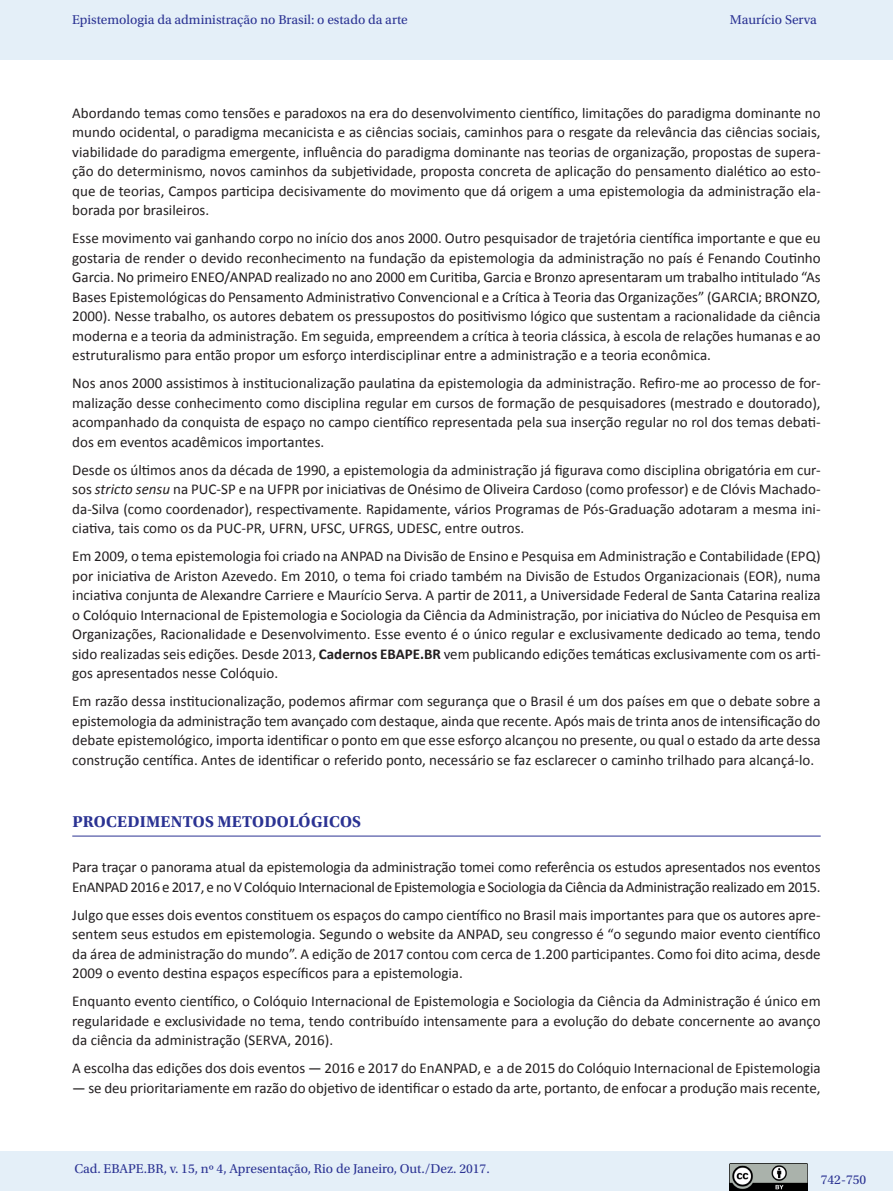
<style>
.page{position:relative;width:893px;height:1191px;background:#fff}
.page>*{position:absolute;margin:0;border:0;box-sizing:border-box;transform-origin:0 0}
._07_1_sub_1{font:700 16.5px "Utopia Std";letter-spacing:.01em;color:#2b3393}
._06_0_texto{font:15px/19.5px "Calibri";letter-spacing:-.005em;color:#231f20;text-align:justify}
._06_0_texto-2{font:15px/19.5px "Calibri";color:#221e1f;text-align:justify}
.t1{font:13.5px "Utopia Std";color:#2b3393}
.s1{font-style:italic}
.s2{color:#231f20}
.s3{font-weight:700}
.s4{color:#221e1f}
</style>
<div class="page">
<div style="left:0;top:1151px;width:893px;height:40px;background:#e4eff8"></div>
<img style="left:730px;top:1163px;width:77px;height:27px">
<div style="left:0;top:0;width:893px;height:60px;background:#e4eff8"></div>
<hr style="left:72px;top:835px;width:749px;height:1px;background:#2b3393">
<p class="t1" style="left:72px;top:12px;width:337px">Epistemologia da administração no Brasil: o estado da arte</p>
<p class="t1" style="left:730px;top:12px;width:89px">Maurício Serva</p>
<p class="_06_0_texto" style="left:72px;top:103px;width:750px">Abordando temas como tensões e paradoxos na era do desenvolvimento científico, limitações do paradigma dominante no mundo ocidental, o paradigma mecanicista e as ciências sociais, caminhos para o resgate da relevância das ciências sociais, viabilidade do paradigma emergente, influência do paradigma dominante nas teorias de organização, propostas de supera&shy;ção do determinismo, novos caminhos da subjetividade, proposta concreta de aplicação do pensamento dialético ao esto&shy;que de teorias, Campos participa decisivamente do movimento que dá origem a uma epistemologia da administração ela&shy;borada por brasileiros.</p>
<p class="_06_0_texto" style="left:72px;top:228px;width:750px">Esse movimento vai ganhando corpo no início dos anos 2000. Outro pesquisador de trajetória científica importante e que eu gostaria de render o devido reconhecimento na fundação da epistemologia da administração no país é Fenando Coutinho Garcia. No primeiro ENEO/ANPAD realizado no ano 2000 em Curitiba, Garcia e Bronzo apresentaram um trabalho intitulado “As Bases Epistemológicas do Pensamento Administrativo Convencional e a Crítica à Teoria das Organizações” (GARCIA; BRONZO, 2000). Nesse trabalho, os autores debatem os pressupostos do positivismo lógico que sustentam a racionalidade da ciência moderna e a teoria da administração. Em seguida, empreendem a crítica à teoria clássica, à escola de relações humanas e ao estruturalismo para então propor um esforço interdisciplinar entre a administração e a teoria econômica.</p>
<p class="_06_0_texto" style="left:72px;top:373px;width:750px">Nos anos 2000 assistimos à institucionalização paulatina da epistemologia da administração. Refiro-me ao processo de for&shy;malização desse conhecimento como disciplina regular em cursos de formação de pesquisadores (mestrado e doutorado), acompanhado da conquista de espaço no campo científico representada pela sua inserção regular no rol dos temas debati&shy;dos em eventos acadêmicos importantes.</p>
<p class="_06_0_texto" style="left:72px;top:460px;width:750px">Desde os últimos anos da década de 1990, a epistemologia da administração já figurava como disciplina obrigatória em cur&shy;sos <span class="s1">stricto sensu</span> na PUC-SP e na UFPR por iniciativas de Onésimo de Oliveira Cardoso (como professor) e de Clóvis Machado&shy;da-Silva (como coordenador), respectivamente. Rapidamente, vários Programas de Pós-Graduação adotaram a mesma ini&shy;ciativa, tais como os da PUC-PR, UFRN, UFSC, UFRGS, UDESC, entre outros.</p>
<p class="_06_0_texto-2" style="left:72px;top:546px;width:750px"><span class="s2">Em 2009, o tema epistemologia foi criado na ANPAD na Divisão de Ensino e Pesquisa em Administração e Contabilidade (EPQ) por iniciativa de Ariston Azevedo. Em 2010, o tema foi criado também na Divisão de Estudos Organizacionais (EOR), numa inciativa conjunta de Alexandre Carriere e Maurício Serva.</span> A partir de 2011, a Universidade Federal de Santa Catarina realiza o Colóquio Internacional de Epistemologia e Sociologia da Ciência da Administração, por iniciativa do Núcleo de Pesquisa em Organizações, Racionalidade e Desenvolvimento. Esse evento é o único regular e exclusivamente dedicado ao tema, tendo sido realizadas seis edições. Desde 2013, <span class="s3">Cadernos EBAPE.BR</span> vem publicando edições temáticas exclusivamente com os arti&shy;gos apresentados nesse Colóquio.</p>
<p class="_06_0_texto-2" style="left:72px;top:691px;width:750px">Em razão dessa institucionalização, podemos afirmar com segurança que o Brasil é um dos países em que o debate sobre a epistemologia da administração tem avançado com destaque, ainda que recente. Após mais de trinta anos de intensificação do debate epistemológico, importa identificar o ponto em que esse esforço alcançou no presente, ou qual o estado da arte dessa construção centífica. Antes de identificar o referido ponto, necessário se faz esclarecer o caminho trilhado para alcançá-lo.</p>
<p class="_07_1_sub_1" style="left:72px;top:812px;width:290px">PROCEDIMENTOS METODOLÓGICOS</p>
<p class="_06_0_texto" style="left:72px;top:857px;width:750px">Para traçar o panorama atual da epistemologia da administração tomei como referência os estudos apresentados nos eventos<br>EnANPAD 2016 e 2017, e no V <span class="s4">Colóquio Internacional de Epistemologia e Sociologia da Ciência da Administração realizado em 2015.</span></p>
<p class="_06_0_texto-2" style="left:72px;top:905px;width:750px">Julgo que esses dois eventos constituem os espaços do campo científico no Brasil mais importantes para que os autores apre&shy;sentem seus estudos em epistemologia. Segundo o website da ANPAD, seu congresso é “o segundo maior <span class="s2">evento científico da área de administração do mundo”. A edição de 2017 contou com cerca de 1.200 participantes. Como foi dito acima, desde 2009 o evento destina espaços específicos para a epistemologia.</span></p>
<p class="_06_0_texto-2" style="left:72px;top:991px;width:750px"><span class="s2">Enquanto evento científico, o</span> Colóquio Internacional de Epistemologia e Sociologia da Ciência da Administração é único em regularidade e exclusividade no tema, tendo contribuído intensamente para a evolução do debate concernente ao avanço da ciência da administração (SERVA, 2016).</p>
<p class="_06_0_texto" style="left:72px;top:1058px;width:750px"><span class="s4">A escolha das edições dos dois eventos</span> — 2016 e 2017 do EnANPAD, e a de 2015 do Colóquio Internacional de Epistemologia</p>
<p class="_06_0_texto" style="left:72px;top:1078px;width:750px">— se deu prioritariamente em razão do objetivo de identificar o estado da arte, portanto, de enfocar a produção mais recente,</p>
<p class="t1" style="left:74px;top:1161px;width:417px">Cad. EBAPE.BR, v. 15, nº 4, Apresentação, Rio de Janeiro, Out./Dez. 2017.</p>
<p class="t1" style="left:821px;top:1172px;width:47px">742-750</p>
</div>
